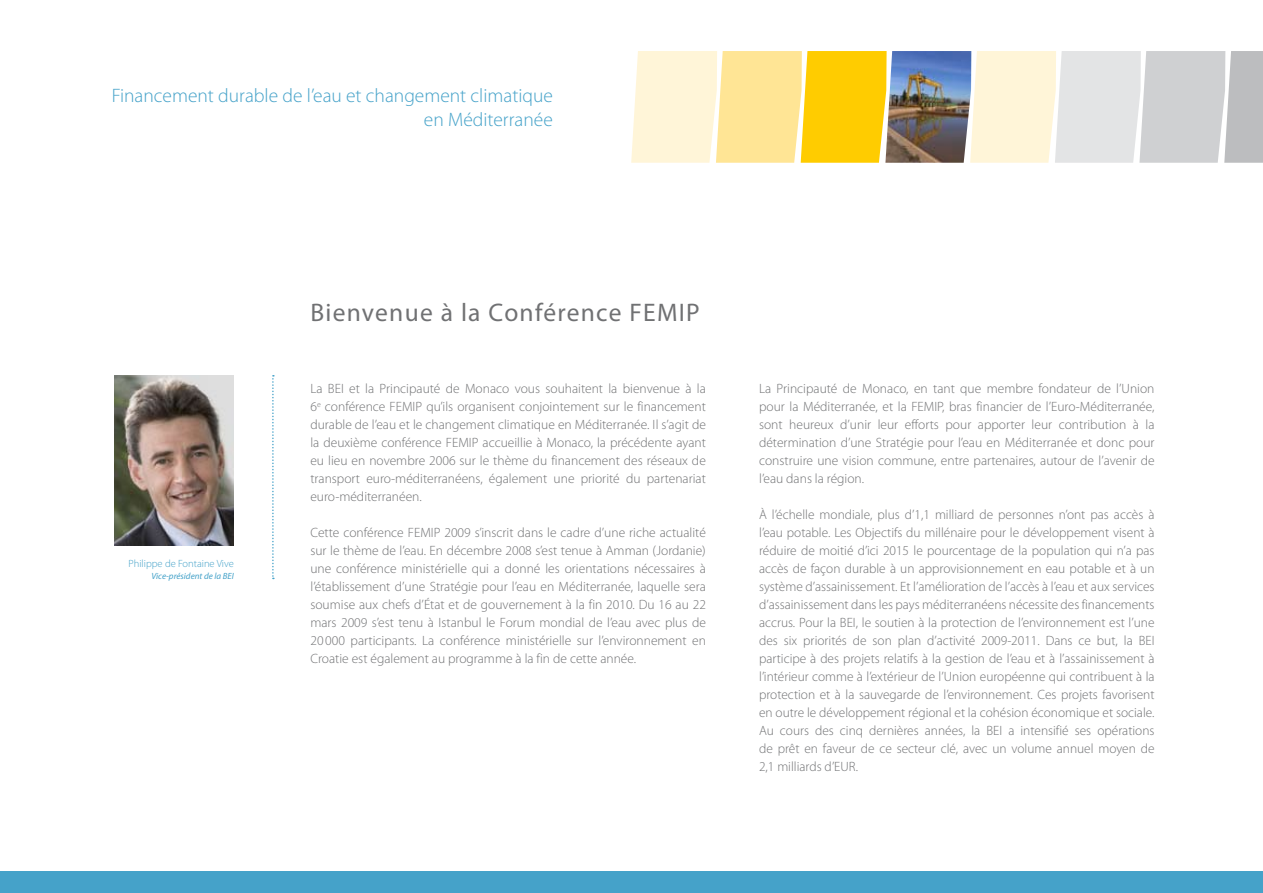
<style>
.page{position:relative;width:1263px;height:893px;background:#fff}
.page>*{position:absolute;margin:0;border:0;box-sizing:border-box;transform-origin:0 0}
.t1{font:25.5px "Myriad Pro";letter-spacing:.05em;color:#707173}
.t2{font:300 19.5px/24px "Myriad Pro";color:#45a2c9;text-align:right}
.t3{font:300 13.5px/18px "Myriad Pro";color:#707173;text-align:justify}
.t4{font:300 10.5px "Myriad Pro";color:#45a2c9}
.t5{font:italic 9px "Myriad Pro";color:#45a2c9}
</style>
<div class="page">
<div style="left:0;top:872px;width:1263px;height:21px;background:#45a2c9"></div>
<svg style="left:631px;top:51px;width:632px;height:112px;background:#ded3aa"></svg>
<svg style="left:272px;top:375px;width:2px;height:204px"></svg>
<img style="left:115px;top:375px;width:119px;height:170px">
<h2 class="t2" style="left:112px;top:83px;width:443px">Financement durable de l’eau et changement climatique en Méditerranée</h2>
<p class="t4" style="left:129px;top:558px;width:107px">Philippe de Fontaine Vive</p>
<p class="t5" style="left:151px;top:571px;width:84px">Vice-président de la BEI</p>
<h1 class="t1" style="left:310px;top:297px;width:391px">Bienvenue à la Conférence FEMIP</h1>
<p class="t3" style="left:310px;top:380px;width:397px">La BEI et la Principauté de Monaco vous souhaitent la bienvenue à la 6<sup>e</sup> conférence FEMIP qu’ils organisent conjointement sur le financement durable de l’eau et le changement climatique en Méditerranée. Il s’agit de la deuxième conférence FEMIP accueillie à Monaco, la précédente ayant eu lieu en novembre 2006 sur le thème du financement des réseaux de transport euro-méditerranéens, également une priorité du partenariat euro-méditerranéen.</p>
<p class="t3" style="left:310px;top:524px;width:397px">Cette conférence FEMIP 2009 s’inscrit dans le cadre d’une riche actualité sur le thème de l’eau. En décembre 2008 s’est tenue à Amman (Jordanie) une conférence ministérielle qui a donné les orientations nécessaires à l’établissement d’une Stratégie pour l’eau en Méditerranée, laquelle sera soumise aux chefs d’État et de gouvernement à la fin 2010. Du 16 au 22 mars 2009 s’est tenu à Istanbul le Forum mondial de l’eau avec plus de 20 000 participants. La conférence ministérielle sur l’environnement en Croatie est également au programme à la fin de cette année.</p>
<p class="t3" style="left:759px;top:380px;width:397px">La Principauté de Monaco, en tant que membre fondateur de l’Union pour la Méditerranée, et la FEMIP, bras financier de l’Euro-Méditerranée, sont heureux d’unir leur efforts pour apporter leur contribution à la détermination d’une Stratégie pour l’eau en Méditerranée et donc pour construire une vision commune, entre partenaires, autour de l’avenir de l’eau dans la région.</p>
<p class="t3" style="left:759px;top:506px;width:397px">À l’échelle mondiale, plus d’1,1 milliard de personnes n’ont pas accès à l’eau potable. Les Objectifs du millénaire pour le développement visent à réduire de moitié d’ici 2015 le pourcentage de la population qui n’a pas accès de façon durable à un approvisionnement en eau potable et à un système d’assainissement. Et l’amélioration de l’accès à l’eau et aux services d’assainissement dans les pays méditerranéens nécessite des financements accrus. Pour la BEI, le soutien à la protection de l’environnement est l’une des six priorités de son plan d’activité 2009-2011. Dans ce but, la BEI participe à des projets relatifs à la gestion de l’eau et à l’assainissement à l’intérieur comme à l’extérieur de l’Union européenne qui contribuent à la protection et à la sauvegarde de l’environnement. Ces projets favorisent en outre le développement régional et la cohésion économique et sociale.<br>Au cours des cinq dernières années, la BEI a intensifié ses opérations de prêt en faveur de ce secteur clé, avec un volume annuel moyen de 2,1 milliards d’EUR.</p>
</div>
